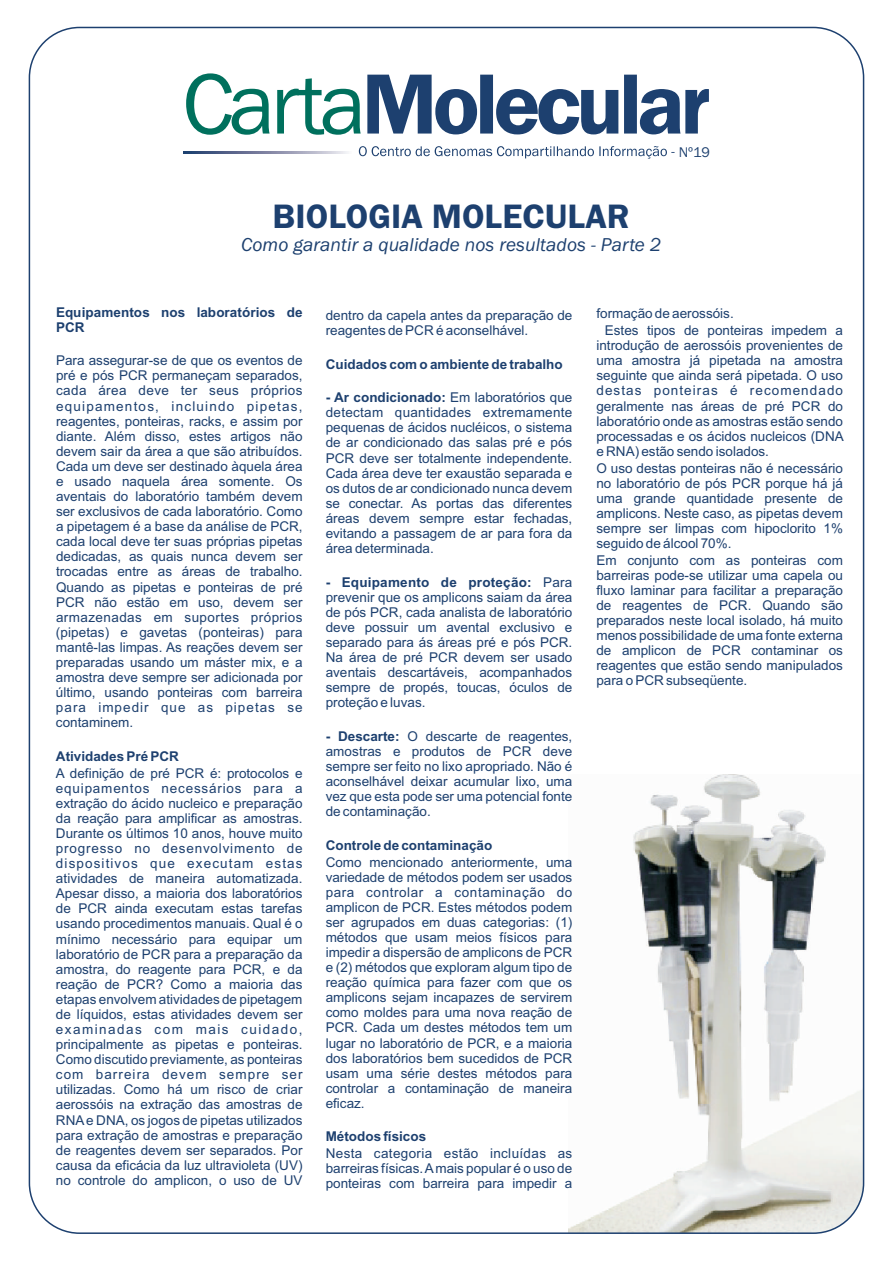
<style>
.page{position:relative;width:893px;height:1263px;background:#fff}
.page>*{position:absolute;margin:0;border:0;box-sizing:border-box;transform-origin:0 0}
.t1{font:600 35.1px "Franklin Gothic";letter-spacing:.005em;color:#1d406f}
.t2{font:italic 19.35px "Franklin Gothic";color:#1d406f}
.t3{font:14.55px "Franklin Gothic";color:#1d406f}
.t4{font:13.5px/15.1px "Arial";color:#1d406f;text-align:justify}
.t5{font:700 13.5px/15.1px "Arial";color:#1d406f}
.s1{font-weight:700}
</style>
<div class="page">
<img style="left:568px;top:775px;width:296px;height:458px">
<svg style="left:186px;top:73px;width:175px;height:62px"></svg>
<svg style="left:367px;top:75px;width:342px;height:59px"></svg>
<svg style="left:359px;top:146px;width:316px;height:13px"></svg>
<svg style="left:184px;top:151px;width:164px;height:2px"></svg>
<h1 class="t1" style="left:272px;top:203px;width:359px">BIOLOGIA MOLECULAR</h1>
<h2 class="t2" style="left:241px;top:237px;width:421px">Como garantir a qualidade nos resultados - Parte 2</h2>
<p class="t3" style="left:679px;top:147px;width:33px">Nº19</p>
<p class="t5" style="left:56px;top:306px;width:248px">Equipamentos nos laboratórios de<br>PCR</p>
<p class="t4" style="left:56px;top:354px;width:248px">Para assegurar-se de que os eventos de pré e pós PCR permaneçam separados, cada área deve ter seus próprios equipamentos, incluindo pipetas, reagentes, ponteiras, racks, e assim por diante. Além disso, estes artigos não devem sair da área a que são atribuídos.<br>Cada um deve ser destinado àquela área e usado naquela área somente. Os aventais do laboratório também devem ser exclusivos de cada laboratório. Como a pipetagem é a base da análise de PCR, cada local deve ter suas próprias pipetas dedicadas, as quais nunca devem ser trocadas entre as áreas de trabalho.<br>Quando as pipetas e ponteiras de pré PCR não estão em uso, devem ser armazenadas em suportes próprios (pipetas) e gavetas (ponteiras) para mantê-las limpas. As reações devem ser preparadas usando um máster mix, e a amostra deve sempre ser adicionada por último, usando ponteiras com barreira para impedir que as pipetas se contaminem.</p>
<p class="t5" style="left:56px;top:750px;width:125px">Atividades Pré PCR</p>
<p class="t4" style="left:56px;top:766px;width:248px">A definição de pré PCR é: protocolos e equipamentos necessários para a extração do ácido nucleico e preparação da reação para amplificar as amostras.<br>Durante os últimos 10 anos, houve muito progresso no desenvolvimento de dispositivos que executam estas atividades de maneira automatizada.<br>Apesar disso, a maioria dos laboratórios de PCR ainda executam estas tarefas usando procedimentos manuais. Qual é o mínimo necessário para equipar um laboratório de PCR para a preparação da amostra, do reagente para PCR, e da reação de PCR? Como a maioria das etapas envolvem atividades de pipetagem de líquidos, estas atividades devem ser examinadas com mais cuidado, principalmente as pipetas e ponteiras.<br>Como discutido previamente, as ponteiras com barreira devem sempre ser utilizadas. Como há um risco de criar aerossóis na extração das amostras de RNAe DNA, os jogos de pipetas utilizados para extração de amostras e preparação de reagentes devem ser separados. Por causa da eficácia da luz ultravioleta (UV) no controle do amplicon, o uso de UV</p>
<p class="t4" style="left:326px;top:309px;width:248px">dentro da capela antes da preparação de reagentes de PCR é aconselhável.</p>
<p class="t5" style="left:326px;top:358px;width:239px">Cuidados com o ambiente de trabalho</p>
<p class="t4" style="left:326px;top:391px;width:248px"><span class="s1">- Ar condicionado:</span> Em laboratórios que detectam quantidades extremamente pequenas de ácidos nucléicos, o sistema de ar condicionado das salas pré e pós PCR deve ser totalmente independente.<br>Cada área deve ter exaustão separada e os dutos de ar condicionado nunca devem se conectar. As portas das diferentes áreas devem sempre estar fechadas, evitando a passagem de ar para fora da área determinada.</p>
<p class="t4" style="left:326px;top:575px;width:248px"><span class="s1">- Equipamento de proteção:</span> Para prevenir que os amplicons saiam da área de pós PCR, cada analista de laboratório deve possuir um avental exclusivo e separado para ás áreas pré e pós PCR.<br>Na área de pré PCR devem ser usado aventais descartáveis, acompanhados sempre de propés, toucas, óculos de proteção e luvas.</p>
<p class="t4" style="left:326px;top:730px;width:248px"><span class="s1">- Descarte:</span> O descarte de reagentes, amostras e produtos de PCR deve sempre ser feito no lixo apropriado. Não é aconselhável deixar acumular lixo, uma vez que esta pode ser uma potencial fonte de contaminação.</p>
<p class="t5" style="left:326px;top:839px;width:168px">Controle de contaminação</p>
<p class="t4" style="left:326px;top:855px;width:248px">Como mencionado anteriormente, uma variedade de métodos podem ser usados para controlar a contaminação do amplicon de PCR. Estes métodos podem ser agrupados em duas categorias: (1) métodos que usam meios físicos para impedir a dispersão de amplicons de PCR e (2) métodos que exploram algum tipo de reação química para fazer com que os amplicons sejam incapazes de servirem como moldes para uma nova reação de PCR. Cada um destes métodos tem um lugar no laboratório de PCR, e a maioria dos laboratórios bem sucedidos de PCR usam uma série destes métodos para controlar a contaminação de maneira eficaz.</p>
<p class="t5" style="left:326px;top:1130px;width:102px">Métodos físicos</p>
<p class="t4" style="left:326px;top:1147px;width:248px">Nesta categoria estão incluídas as barreiras físicas. Amais popular é o uso de ponteiras com barreira para impedir a</p>
<p class="t4" style="left:605px;top:306px;width:240px;line-height:16.8px;text-indent:-8px">formação de aerossóis.<br>Estes tipos de ponteiras impedem a</p>
<p class="t4" style="left:596px;top:339px;width:249px">introdução de aerossóis provenientes de uma amostra já pipetada na amostra seguinte que ainda será pipetada. O uso destas ponteiras é recomendado geralmente nas áreas de pré PCR do laboratório onde as amostras estão sendo processadas e os ácidos nucleicos (DNA e RNA) estão sendo isolados.</p>
<p class="t4" style="left:596px;top:461px;width:248px">O uso destas ponteiras não é necessário no laboratório de pós PCR porque há já uma grande quantidade presente de amplicons. Neste caso, as pipetas devem sempre ser limpas com hipoclorito 1% seguido de álcool 70%.</p>
<p class="t4" style="left:596px;top:554px;width:248px">Em conjunto com as ponteiras com barreiras pode-se utilizar uma capela ou fluxo laminar para facilitar a preparação de reagentes de PCR. Quando são preparados neste local isolado, há muito menos possibilidade de uma fonte externa de amplicon de PCR contaminar os reagentes que estão sendo manipulados para o PCR subseqüente.</p>
</div>
